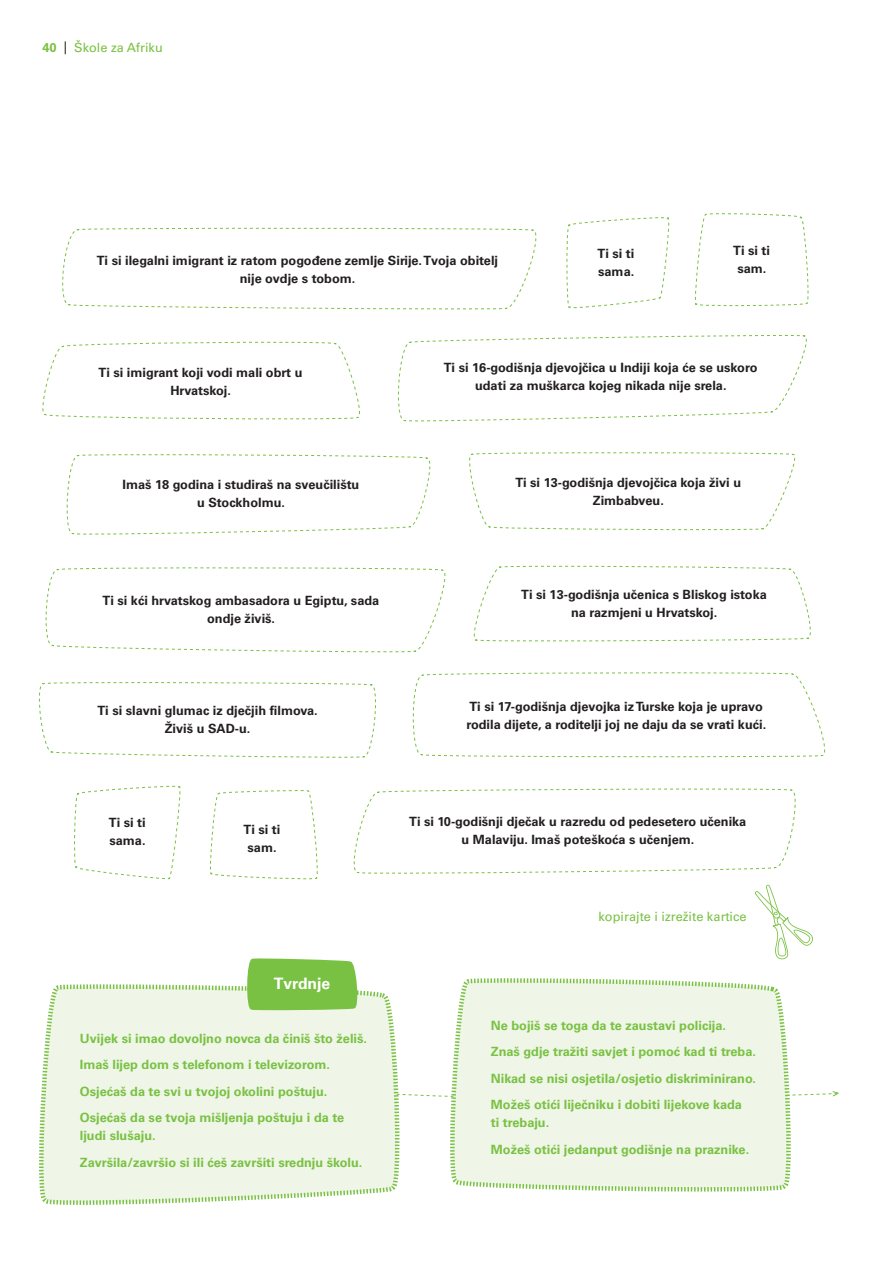
<style>
.page{position:relative;width:893px;height:1263px;background:#fff}
.page>*{position:absolute;margin:0;border:0;box-sizing:border-box;transform-origin:0 0}
.t1{font:700 15.75px "Univers X";color:#fff}
.t2{font:700 12.75px/18px "Univers X";color:#231f20;text-align:center}
.t3{font:700 12.75px/26.5px "Univers X";color:#79c142}
.t4{font:12.75px "Univers X";color:#79c142}
.s1{font-weight:700}
.s2{color:#231f20}
</style>
<div class="page">
<svg style="left:408px;top:1091px;width:431px;height:6px"></svg>
<svg style="left:39px;top:984px;width:367px;height:221px;background:#edf5e5"></svg>
<svg style="left:448px;top:978px;width:350px;height:214px;background:#ecf5e5"></svg>
<svg style="left:245px;top:958px;width:115px;height:53px;background:#86c755"></svg>
<svg style="left:566px;top:217px;width:103px;height:91px"></svg>
<svg style="left:695px;top:213px;width:114px;height:93px"></svg>
<svg style="left:42px;top:341px;width:318px;height:79px"></svg>
<svg style="left:62px;top:228px;width:475px;height:82px"></svg>
<svg style="left:398px;top:335px;width:409px;height:87px"></svg>
<svg style="left:66px;top:454px;width:365px;height:81px"></svg>
<svg style="left:469px;top:452px;width:327px;height:78px"></svg>
<svg style="left:473px;top:565px;width:338px;height:77px"></svg>
<svg style="left:45px;top:567px;width:401px;height:86px"></svg>
<svg style="left:412px;top:672px;width:414px;height:85px"></svg>
<svg style="left:38px;top:682px;width:338px;height:76px"></svg>
<svg style="left:353px;top:788px;width:443px;height:86px"></svg>
<svg style="left:74px;top:785px;width:107px;height:94px"></svg>
<svg style="left:210px;top:790px;width:108px;height:89px"></svg>
<svg style="left:755px;top:884px;width:58px;height:75px"></svg>
<p class="t4" style="left:43px;top:40px;width:122px"><span class="s1">40</span> <span class="s2">|</span> Škole za Afriku</p>
<p class="t2" style="left:97px;top:252px;width:403px">Ti si ilegalni imigrant iz ratom pogođene zemlje Sirije. Tvoja obitelj nije ovdje s tobom.</p>
<p class="t2" style="left:598px;top:245px;width:38px;text-align:left">Ti si ti sama.</p>
<p class="t2" style="left:733px;top:242px;width:38px">Ti si ti sam.</p>
<p class="t2" style="left:99px;top:363px;width:205px">Ti si imigrant koji vodi mali obrt u<br>Hrvatskoj.</p>
<p class="t2" style="left:444px;top:359px;width:315px">Ti si 16-godišnja djevojčica u Indiji koja će se uskoro udati za muškarca kojeg nikada nije srela.</p>
<p class="t2" style="left:123px;top:476px;width:238px">Imaš 18 godina i studiraš na sveučilištu u Stockholmu.</p>
<p class="t2" style="left:515px;top:474px;width:227px">Ti si 13-godišnja djevojčica koja živi u<br>Zimbabveu.</p>
<p class="t2" style="left:103px;top:592px;width:278px">Ti si kći hrvatskog ambasadora u Egiptu, sada ondje živiš.</p>
<p class="t2" style="left:521px;top:586px;width:247px">Ti si 13-godišnja učenica s Bliskog istoka na razmjeni u Hrvatskoj.</p>
<p class="t2" style="left:97px;top:701px;width:222px">Ti si slavni glumac iz dječjih filmova.<br>Živiš u SAD-u.</p>
<p class="t2" style="left:466px;top:697px;width:301px;text-align:left">Ti si 17-godišnja djevojka iz Turske koja je upravo rodila dijete, a roditelji joj ne daju da se vrati kući.</p>
<p class="t2" style="left:109px;top:814px;width:38px;text-align:left">Ti si ti sama.</p>
<p class="t2" style="left:244px;top:820px;width:38px">Ti si ti sam.</p>
<p class="t1" style="left:274px;top:974px;width:58px">Tvrdnje</p>
<p class="t3" style="left:80px;top:1025px;width:289px">Uvijek si imao dovoljno novca da činiš što želiš.<br>Imaš lijep dom s telefonom i televizorom.<br>Osjećaš da te svi u tvojoj okolini poštuju.<br>Osjećaš da se tvoja mišljenja poštuju i da te</p>
<p class="t3" style="left:80px;top:1122px;width:284px">ljudi slušaju.<br>Završila/završio si ili ćeš završiti srednju školu.</p>
<p class="t2" style="left:409px;top:813px;width:338px">Ti si 10-godišnji dječak u razredu od pedesetero učenika u Malaviju. Imaš poteškoća s učenjem.</p>
<p class="t4" style="left:599px;top:909px;width:150px">kopirajte i izrežite kartice</p>
<p class="t3" style="left:491px;top:1012px;width:267px">Ne bojiš se toga da te zaustavi policija.<br>Znaš gdje tražiti savjet i pomoć kad ti treba.<br>Nikad se nisi osjetila/osjetio diskriminirano.<br>Možeš otići liječniku i dobiti lijekove kada</p>
<p class="t3" style="left:491px;top:1109px;width:260px">ti trebaju.<br>Možeš otići jedanput godišnje na praznike.</p>
</div>
